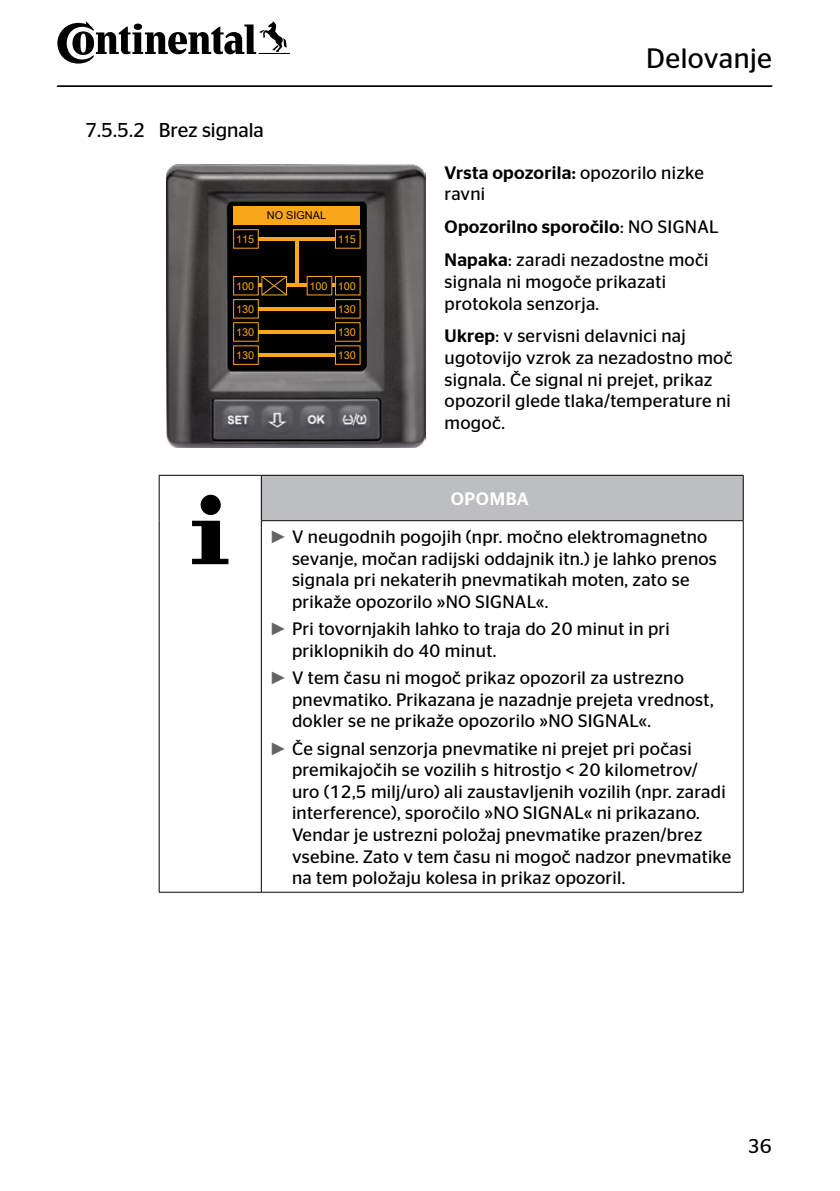
<style>
.page{position:relative;width:840px;height:1191px;background:#fff}
.page>*{position:absolute;margin:0;border:0;box-sizing:border-box;transform-origin:0 0}
.t1{font:28px "Continental Stag Sans";letter-spacing:.015em;color:#000}
.t2{font:20px "Continental Stag Sans";color:#000}
.t3{font:18px/21.6px "Continental Stag Sans";letter-spacing:.015em;color:#000}
.t4{font:10.8px "Arial Unicode MS";color:#faa61a}
.t5{font:10.8px "Arial Unicode MS";color:#000}
.s1{font-weight:500}
.s2{font-weight:500;color:#fff}
.s3{font-family:"Arial";color:#636466}
</style>
<div class="page">
<hr style="left:57px;top:86px;width:714px;height:1px;background:#000">
<hr style="left:57px;top:85px;width:715px;height:1px;background:#000">
<svg style="left:57px;top:21px;width:233px;height:43px"></svg>
<img style="left:167px;top:164px;width:258px;height:283px">
<div style="left:227px;top:202px;width:139px;height:168px;background:#000;border-radius:5px"></div>
<hr style="left:245px;top:237px;width:103px;height:4px;background:#faa61a">
<hr style="left:245px;top:283px;width:103px;height:4px;background:#faa61a">
<hr style="left:295px;top:237px;width:3px;height:50px;background:#faa61a">
<div style="left:335px;top:230px;width:25px;height:18px;background:#000"></div>
<div style="left:335px;top:229px;width:25px;height:20px;border:1px solid #faa61a"></div>
<div style="left:233px;top:230px;width:25px;height:18px;background:#000"></div>
<div style="left:233px;top:229px;width:25px;height:20px;border:1px solid #faa61a"></div>
<hr style="left:245px;top:330px;width:103px;height:4px;background:#faa61a">
<div style="left:335px;top:323px;width:25px;height:18px;background:#000"></div>
<div style="left:335px;top:322px;width:25px;height:20px;border:1px solid #faa61a"></div>
<div style="left:233px;top:323px;width:25px;height:18px;background:#000"></div>
<div style="left:233px;top:322px;width:25px;height:20px;border:1px solid #faa61a"></div>
<hr style="left:245px;top:307px;width:103px;height:4px;background:#faa61a">
<div style="left:335px;top:299px;width:25px;height:19px;background:#000"></div>
<div style="left:335px;top:299px;width:25px;height:19px;border:1px solid #faa61a"></div>
<div style="left:233px;top:299px;width:25px;height:19px;background:#000"></div>
<div style="left:233px;top:299px;width:25px;height:19px;border:1px solid #faa61a"></div>
<hr style="left:245px;top:353px;width:103px;height:4px;background:#faa61a">
<div style="left:335px;top:346px;width:25px;height:18px;background:#000"></div>
<div style="left:335px;top:345px;width:25px;height:20px;border:1px solid #faa61a"></div>
<div style="left:233px;top:346px;width:25px;height:18px;background:#000"></div>
<div style="left:233px;top:345px;width:25px;height:20px;border:1px solid #faa61a"></div>
<div style="left:335px;top:276px;width:25px;height:19px;background:#000"></div>
<div style="left:335px;top:276px;width:25px;height:19px;border:1px solid #faa61a"></div>
<div style="left:307px;top:276px;width:24px;height:19px;background:#000"></div>
<div style="left:306px;top:276px;width:26px;height:19px;border:1px solid #faa61a"></div>
<div style="left:233px;top:276px;width:25px;height:19px;background:#000"></div>
<div style="left:233px;top:276px;width:25px;height:19px;border:1px solid #faa61a"></div>
<div style="left:233px;top:207px;width:127px;height:18px;background:#faa61a"></div>
<svg style="left:261px;top:276px;width:27px;height:20px"></svg>
<div style="left:261px;top:475px;width:481px;height:45px;background:#bcbec0"></div>
<hr style="left:159px;top:892px;width:102px;height:1px;background:#000">
<hr style="left:159px;top:475px;width:102px;height:1px;background:#000">
<hr style="left:159px;top:475px;width:1px;height:45px;background:#000">
<hr style="left:159px;top:520px;width:1px;height:372px;background:#000">
<hr style="left:261px;top:521px;width:1px;height:371px;background:#000">
<hr style="left:742px;top:521px;width:1px;height:371px;background:#000">
<hr style="left:261px;top:892px;width:482px;height:1px;background:#000">
<hr style="left:261px;top:475px;width:482px;height:1px;background:#000">
<hr style="left:261px;top:475px;width:1px;height:45px;background:#000">
<hr style="left:742px;top:475px;width:1px;height:45px;background:#000">
<hr style="left:261px;top:520px;width:482px;height:1px;background:#000">
<svg style="left:200px;top:495px;width:21px;height:20px"></svg>
<svg style="left:192px;top:521px;width:36px;height:43px"></svg>
<p class="t2" style="left:85px;top:119px;width:180px">7.5.5.2 Brez signala</p>
<p class="t5" style="left:267px;top:207px;width:61px">NO SIGNAL</p>
<p class="t4" style="left:236px;top:231px;width:20px">115</p>
<p class="t4" style="left:337px;top:231px;width:20px">115</p>
<p class="t4" style="left:236px;top:278px;width:20px">100</p>
<p class="t4" style="left:309px;top:278px;width:48px">100 100</p>
<p class="t4" style="left:236px;top:324px;width:20px">130</p>
<p class="t4" style="left:337px;top:324px;width:20px">130</p>
<p class="t4" style="left:236px;top:301px;width:20px">130</p>
<p class="t4" style="left:337px;top:301px;width:20px">130</p>
<p class="t4" style="left:236px;top:347px;width:20px">130</p>
<p class="t4" style="left:337px;top:347px;width:20px">130</p>
<h1 class="t1" style="left:646px;top:42px;width:127px">Delovanje</h1>
<p class="t3" style="left:444px;top:162px;width:260px"><span class="s1">Vrsta opozorila:</span> opozorilo nizke ravni</p>
<p class="t3" style="left:444px;top:210px;width:275px;line-height:33px"><span class="s1">Opozorilno sporočilo</span>: NO SIGNAL<br><span class="s1">Napaka</span>: zaradi nezadostne moči</p>
<p class="t3" style="left:444px;top:271px;width:223px">signala ni mogoče prikazati protokola senzorja.</p>
<p class="t3" style="left:444px;top:325px;width:289px"><span class="s1">Ukrep</span>: v servisni delavnici naj ugotovijo vzrok za nezadostno moč signala. Če signal ni prejet, prikaz opozoril glede tlaka/temperature ni mogoč.</p>
<p class="t3" style="left:269px;top:480px;width:439px;line-height:37.8px;text-align:center"><span class="s2">OPOMBA<br></span><span class="s3">►</span> V neugodnih pogojih (npr. močno elektromagnetno</p>
<p class="t3" style="left:292px;top:547px;width:426px">sevanje, močan radijski oddajnik itn.) je lahko prenos signala pri nekaterih pnevmatikah moten, zato se prikaže opozorilo »NO SIGNAL«.</p>
<p class="t3" style="left:292px;top:618px;width:379px;text-indent:-23px"><span class="s3">►</span> Pri tovornjakih lahko to traja do 20 minut in pri priklopnikih do 40 minut.</p>
<p class="t3" style="left:292px;top:667px;width:423px;text-indent:-23px"><span class="s3">►</span> V tem času ni mogoč prikaz opozoril za ustrezno pnevmatiko. Prikazana je nazadnje prejeta vrednost, dokler se ne prikaže opozorilo »NO SIGNAL«.</p>
<p class="t3" style="left:292px;top:737px;width:440px;text-indent:-23px"><span class="s3">►</span> Če signal senzorja pnevmatike ni prejet pri počasi premikajočih se vozilih s hitrostjo &lt; 20 kilometrov/<br>uro (12,5 milj/uro) ali zaustavljenih vozilih (npr. zaradi interference), sporočilo »NO SIGNAL« ni prikazano.<br>Vendar je ustrezni položaj pnevmatike prazen/brez vsebine. Zato v tem času ni mogoč nadzor pnevmatike na tem položaju kolesa in prikaz opozoril.</p>
<p class="t2" style="left:747px;top:1134px;width:25px">36</p>
</div>
